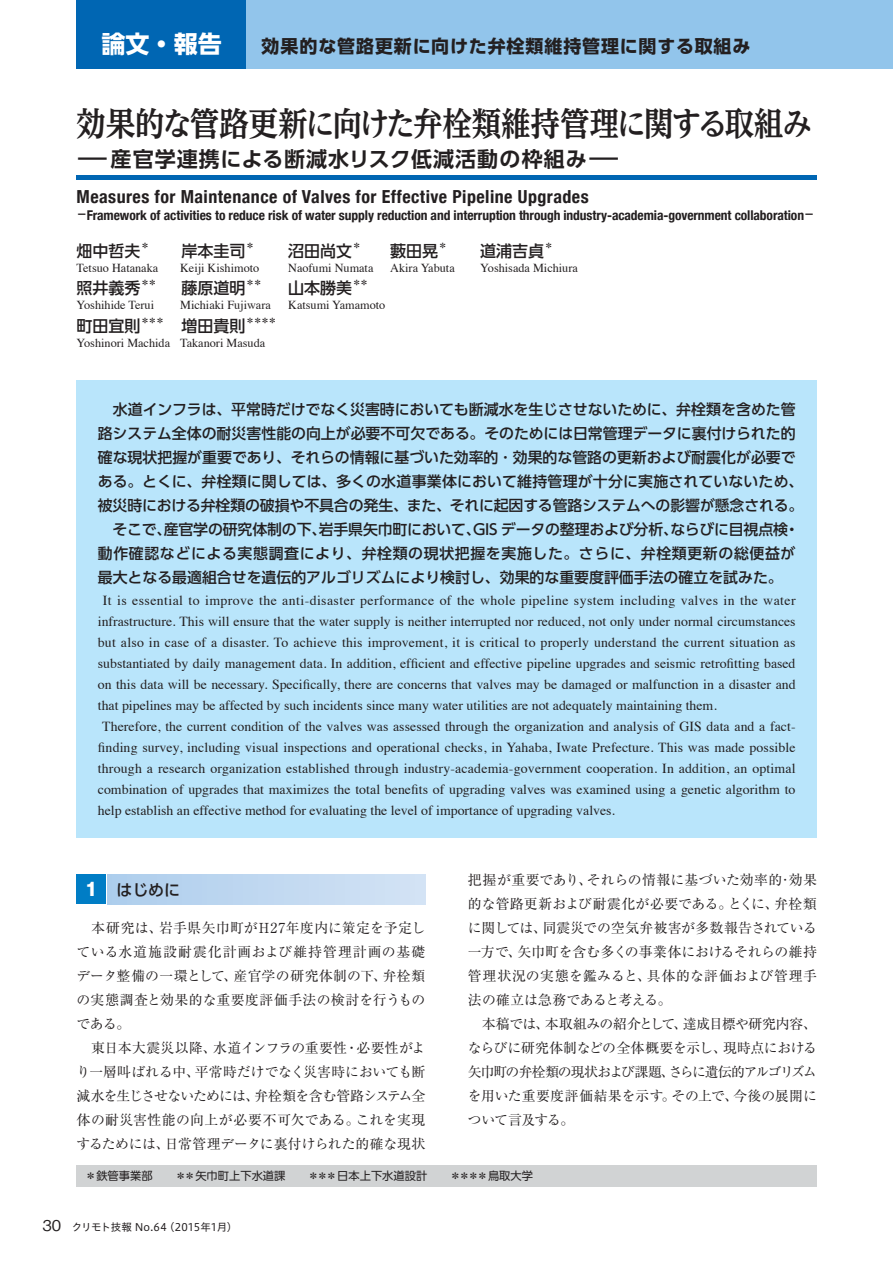
<style>
.page{position:relative;width:893px;height:1263px;background:#fff}
.page>*{position:absolute;margin:0;border:0;box-sizing:border-box;transform-origin:0 0}
.t1{font:33px "UD Reimin Pro Bold 90 pv RKSJ H";letter-spacing:-.035em;color:#231f20;scale:.9 1}
.t2{font:24px "UD Shin Go Pro Bold 90 pv RKSJ H";color:#fff}
.t3{font:21px "UD Shin Go Pro De Bold 90 pv RKSJ H";letter-spacing:.05em;color:#231f20;scale:2 1}
.t4{font:700 condensed 18px "Helvetica Neue";letter-spacing:.025em;color:#231f20}
.t5{font:18px "UD Shin Go Pro Bold 90 pv RKSJ H";letter-spacing:.05em;color:#231f20}
.t6{font:15.9px "UD Shin Go Pro Medium 90 pv RKSJ H";color:#231f20}
.t7{font:14.85px/24px "UD Shin Go Pro Medium 90 pv RKSJ H";color:#231f20}
.t8{font:13.8px "Times";letter-spacing:.005em;color:#231f20}
.t9{font:13.8px/24px "Ryumin Pr 5 Regular 90 pv RKSJ H";color:#231f20}
.t10{font:13.8px "Times";letter-spacing:.03em;color:#231f20}
.t11{font:700 condensed 13.5px "Helvetica Neue";letter-spacing:-.005em;color:#231f20}
.t12{font:12.15px "Times";color:#231f20}
.t13{font:11.25px "UD Shin Go Pro Regular 90 pv RKSJ H";color:#231f20}
.t14{font:10.5px "Hiragino UD Sans Std W4 90 pv RKSJ H";color:#231f20}
.t15{font:9.3px "UD Shin Go Pro Medium 90 pv RKSJ H";color:#231f20}
.s1{font-family:"UD Shin Go Pro De Bold 90 pv RKSJ H";font-weight:400;font-stretch:normal;font-size:12px}
.s2{font-family:"Gothic MB101 Pr 5 Bold 90 pv RKSJ H";font-size:18px;color:#fff}
.s3{font-family:"Gothic BBB Pr 5 Medium 90 pv RKSJ H";font-size:14.85px}
</style>
<div class="page">
<div style="left:77px;top:0;width:170px;height:68px;background:#0066b3"></div>
<div style="left:247px;top:0;width:645px;height:68px;background:#92c5eb"></div>
<div style="left:108px;top:875px;width:317px;height:29px;background:linear-gradient(to right,#adcdec,#d3e3f5)"></div>
<div style="left:77px;top:875px;width:29px;height:29px;background:#007dc5"></div>
<hr style="left:77px;top:175px;width:739px;height:4px;background:#0066b3">
<div style="left:77px;top:381px;width:739px;height:457px;background:#b9e5fb"></div>
<div style="left:77px;top:1165px;width:739px;height:21px;background:#d1d3d4"></div>
<h2 class="t2" style="left:102px;top:35px;width:121px">論文・報告</h2>
<h3 class="t5" style="left:261px;top:40px;width:490px">効果的な管路更新に向けた弁栓類維持管理に関する取組み</h3>
<h1 class="t1" style="left:76px;top:111px;width:819px">効果的な管路更新に向けた弁栓類維持管理に関する取組み</h1>
<h3 class="t3" style="left:71px;top:151px;width:278px">－産官学連携による断減水リスク低減活動の枠組み－</h3>
<h3 class="t4" style="left:77px;top:185px;width:513px">Measures for Maintenance of Valves for Effective Pipeline Upgrades</h3>
<p class="t11" style="left:76px;top:207px;width:739px"><span class="s1">－</span>Framework of activities to reduce risk of water supply reduction and interruption through industry-academia-government collaboration<span class="s1">－</span></p>
<p class="t6" style="left:77px;top:245px;width:65px">畑中哲夫</p>
<p class="t15" style="left:140px;top:242px;width:11px">＊</p>
<p class="t6" style="left:182px;top:245px;width:65px">岸本圭司</p>
<p class="t15" style="left:245px;top:242px;width:11px">＊</p>
<p class="t6" style="left:288px;top:245px;width:65px">沼田尚文</p>
<p class="t15" style="left:352px;top:242px;width:11px">＊</p>
<p class="t6" style="left:390px;top:245px;width:49px">藪田晃</p>
<p class="t15" style="left:438px;top:242px;width:11px">＊</p>
<p class="t6" style="left:480px;top:245px;width:65px">道浦吉貞</p>
<p class="t15" style="left:544px;top:242px;width:11px">＊</p>
<p class="t6" style="left:77px;top:282px;width:65px">照井義秀</p>
<p class="t15" style="left:140px;top:279px;width:18px">＊＊</p>
<p class="t6" style="left:182px;top:282px;width:65px">藤原道明</p>
<p class="t15" style="left:245px;top:279px;width:18px">＊＊</p>
<p class="t6" style="left:288px;top:282px;width:65px">山本勝美</p>
<p class="t15" style="left:352px;top:279px;width:18px">＊＊</p>
<p class="t6" style="left:77px;top:320px;width:65px">町田宜則</p>
<p class="t15" style="left:140px;top:317px;width:26px">＊＊＊</p>
<p class="t6" style="left:182px;top:320px;width:65px">増田貴則</p>
<p class="t15" style="left:245px;top:317px;width:33px">＊＊＊＊</p>
<p class="t12" style="left:77px;top:263px;width:83px">Tetsuo Hatanaka</p>
<p class="t12" style="left:180px;top:263px;width:81px">Keiji Kishimoto</p>
<p class="t12" style="left:288px;top:263px;width:87px">Naofumi Numata</p>
<p class="t12" style="left:390px;top:263px;width:66px">Akira Yabuta</p>
<p class="t12" style="left:480px;top:263px;width:99px">Yoshisada Michiura</p>
<p class="t12" style="left:77px;top:300px;width:79px">Yoshihide Terui</p>
<p class="t12" style="left:180px;top:300px;width:92px">Michiaki Fujiwara</p>
<p class="t12" style="left:288px;top:300px;width:99px">Katsumi Yamamoto</p>
<p class="t12" style="left:77px;top:338px;width:190px">Yoshinori Machida Takanori Masuda</p>
<p class="t7" style="left:98px;top:399px;width:707px">　水道インフラは、平常時だけでなく災害時においても断減水を生じさせないために、弁栓類を含めた管路システム全体の耐災害性能の向上が必要不可欠である。そのためには日常管理データに裏付けられた的確な現状把握が重要であり、それらの情報に基づいた効率的･効果的な管路の更新および耐震化が必要である。とくに、弁栓類に関しては、多くの水道事業体において維持管理が十分に実施されていないため、被災時における弁栓類の破損や不具合の発生、また、それに起因する管路システムへの影響が懸念される。　そこで、産官学の研究体制の下、岩手県矢巾町において、GIS データの整理および分析、ならびに目視点検・動作確認などによる実態調査により、弁栓類の現状把握を実施した。さらに、弁栓類更新の総便益が最大となる最適組合せを遺伝的アルゴリズムにより検討し、効果的な重要度評価手法の確立を試みた。</p>
<p class="t10" style="left:103px;top:595px;width:694px">It is essential to improve the anti-disaster performance of the whole pipeline system including valves in the water</p>
<p class="t8" style="left:98px;top:616px;width:699px">infrastructure. This will ensure that the water supply is neither interrupted nor reduced, not only under normal circumstances</p>
<p class="t8" style="left:98px;top:637px;width:699px">but also in case of a disaster. To achieve this improvement, it is critical to properly understand the current situation as</p>
<p class="t8" style="left:98px;top:658px;width:699px">substantiated by daily management data. In addition, efficient and effective pipeline upgrades and seismic retrofitting based</p>
<p class="t8" style="left:98px;top:679px;width:699px">on this data will be necessary. Specifically, there are concerns that valves may be damaged or malfunction in a disaster and</p>
<p class="t8" style="left:98px;top:700px;width:620px">that pipelines may be affected by such incidents since many water utilities are not adequately maintaining them.</p>
<p class="t8" style="left:102px;top:721px;width:694px">Therefore, the current condition of the valves was assessed through the organization and analysis of GIS data and a fact-</p>
<p class="t8" style="left:98px;top:742px;width:699px">finding survey, including visual inspections and operational checks, in Yahaba, Iwate Prefecture. This was made possible</p>
<p class="t8" style="left:98px;top:763px;width:699px">through a research organization established through industry-academia-government cooperation. In addition, an optimal</p>
<p class="t8" style="left:98px;top:784px;width:699px">combination of upgrades that maximizes the total benefits of upgrading valves was examined using a genetic algorithm to</p>
<p class="t8" style="left:98px;top:805px;width:518px">help establish an effective method for evaluating the level of importance of upgrading valves.</p>
<p class="t6" style="left:85px;top:884px;width:97px"><span class="s2">1</span> はじめに</p>
<p class="t9" style="left:77px;top:918px;width:350px">　本研究は、岩手県矢巾町がH27年度内に策定を予定している水道施設耐震化計画および維持管理計画の基礎データ整備の一環として、産官学の研究体制の下、弁栓類の実態調査と効果的な重要度評価手法の検討を行うものである。<br>　東日本大震災以降、水道インフラの重要性・必要性がより一層叫ばれる中、平常時だけでなく災害時においても断減水を生じさせないためには、弁栓類を含む管路システム全体の耐災害性能の向上が必要不可欠である。これを実現するためには、日常管理データに裏付けられた的確な現状</p>
<p class="t9" style="left:468px;top:870px;width:350px">把握が重要であり、それらの情報に基づいた効率的･効果的な管路更新および耐震化が必要である。とくに、弁栓類に関しては、同震災での空気弁被害が多数報告されている一方で、矢巾町を含む多くの事業体におけるそれらの維持管理状況の実態を鑑みると、具体的な評価および管理手法の確立は急務であると考える。<br>　本稿では、本取組みの紹介として、達成目標や研究内容、ならびに研究体制などの全体概要を示し、現時点における矢巾町の弁栓類の現状および課題、さらに遺伝的アルゴリズムを用いた重要度評価結果を示す。その上で、今後の展開について言及する。</p>
<p class="t13" style="left:85px;top:1172px;width:449px">＊鉄管事業部　　＊＊矢巾町上下水道課　　＊＊＊日本上下水道設計　　＊＊＊＊鳥取大学</p>
<p class="t14" style="left:43px;top:1224px;width:196px"><span class="s3">30</span>　クリモト技報 No.64（2015年1月）</p>
</div>
